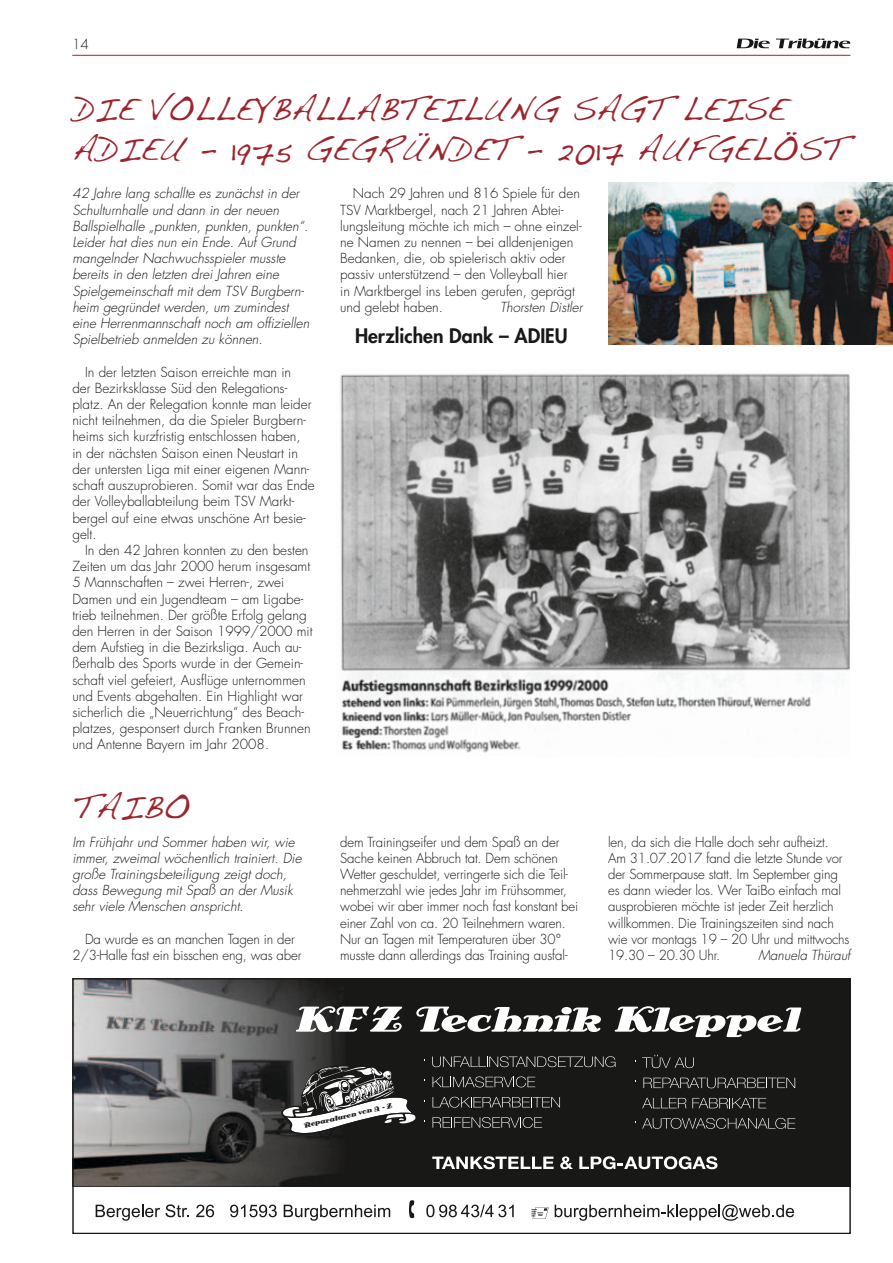
<style>
.page{position:relative;width:893px;height:1263px;background:#fff}
.page>*{position:absolute;margin:0;border:0;box-sizing:border-box;transform-origin:0 0}
.t1{font:33px/39.6px "Handwriting Dakota";color:#9c252d}
.t2{font:800 19.5px "Futura";color:#181817}
.t3{font:300 13.5px/16.2px "Futura";color:#181817}
.t4{font:italic 300 13.5px/16.2px "Futura";color:#181817}
.t5{font:6.9px "Antsy Pants";color:#181817}
.s1{font-family:"Helvetica";font-weight:700;font-style:italic;font-size:7.5px}
</style>
<div class="page">
<hr style="left:72px;top:55px;width:778px;height:1px;background:#9c252d">
<svg style="left:737px;top:39px;width:113px;height:9px"></svg>
<svg style="left:72px;top:978px;width:778px;height:255px"></svg>
<img style="left:340px;top:373px;width:510px;height:380px">
<img style="left:608px;top:182px;width:285px;height:162px">
<p class="t3" style="left:72px;top:36px;width:18px">14</p>
<h1 class="t1" style="left:72px;top:89px;width:143px">DIE VOLLEYB</h1>
<h1 class="t1" style="left:72px;top:89px;width:774px;text-indent:219px">ALL ABTEIL UNG SAGT LEISE<br>ADIEU - 1975 GEGRÜNDET – 2017 AUFGEL ÖST</h1>
<p class="t4" style="left:72px;top:186px;width:238px">42 Jahre lang schallte es zunächst in der Schulturnhalle und dann in der neuen Ballspielhalle „punkten, punkten, punkten“.<br>Leider hat dies nun ein Ende. Auf Grund mangelnder Nachwuchsspieler musste bereits in den letzten drei Jahren eine Spielgemeinschaft mit dem TSV Burgbern&shy;heim gegründet werden, um zumindest eine Herrenmannschaft noch am offiziellen Spielbetrieb anmelden zu können.</p>
<p class="t3" style="left:72px;top:364px;width:244px;text-indent:13px">In der letzten Saison erreichte man in<br>der Bezirksklasse Süd den Relegations&shy;platz. An der Relegation konnte man leider nicht teilnehmen, da die Spieler Burgbern&shy;heims sich kurzfristig entschlossen haben,<br>in der nächsten Saison einen Neustart in der untersten Liga mit einer eigenen Mann&shy;schaft auszuprobieren. Somit war das Ende der Volleyballabteilung beim TSV Markt&shy;bergel auf eine etwas unschöne Art besie&shy;gelt.</p>
<p class="t3" style="left:72px;top:542px;width:242px;text-indent:13px">In den 42 Jahren konnten zu den besten Zeiten um das Jahr 2000 herum insgesamt 5 Mannschaften – zwei Herren-, zwei Damen und ein Jugendteam – am Ligabe&shy;trieb teilnehmen. Der größte Erfolg gelang den Herren in der Saison 1999/2000 mit dem Aufstieg in die Bezirksliga. Auch au&shy;ßerhalb des Sports wurde in der Gemein&shy;schaft viel gefeiert, Ausflüge unternommen und Events abgehalten. Ein Highlight war sicherlich die „Neuerrichtung“ des Beach&shy;platzes, gesponsert durch Franken Brunnen und Antenne Bayern im Jahr 2008.</p>
<p class="t3" style="left:340px;top:186px;width:243px;text-indent:13px">Nach 29 Jahren und 816 Spiele für den TSV Marktbergel, nach 21 Jahren Abtei&shy;lungsleitung möchte ich mich – ohne einzel&shy;ne Namen zu nennen – bei alldenjenigen Bedanken, die, ob spielerisch aktiv oder passiv unterstützend – den Volleyball hier<br>in Marktbergel ins Leben gerufen, geprägt und gelebt haben.</p>
<p class="t4" style="left:500px;top:299px;width:84px">Thorsten Distler</p>
<h2 class="t2" style="left:355px;top:323px;width:202px">Herzlichen Dank – ADIEU</h2>
<h1 class="t1" style="left:72px;top:786px;width:119px">TAIBO</h1>
<p class="t4" style="left:72px;top:834px;width:231px">Im Frühjahr und Sommer haben wir, wie immer, zweimal wöchentlich trainiert. Die große Trainingsbeteiligung zeigt doch, dass Bewegung mit Spaß an der Musik sehr viele Menschen anspricht.</p>
<p class="t3" style="left:72px;top:931px;width:231px;text-align:center">Da wurde es an manchen Tagen in der<br>2/3-Halle fast ein bisschen eng, was aber</p>
<p class="t3" style="left:340px;top:834px;width:240px">dem Trainingseifer und dem Spaß an der Sache keinen Abbruch tat. Dem schönen Wetter geschuldet, verringerte sich die Teil&shy;nehmerzahl wie jedes Jahr im Frühsommer, wobei wir aber immer noch fast konstant bei einer Zahl von ca. 20 Teilnehmern waren.<br>Nur an Tagen mit Temperaturen über 30° musste dann allerdings das Training ausfal-</p>
<p class="t3" style="left:608px;top:834px;width:243px">len, da sich die Halle doch sehr aufheizt.<br>Am 31.07.2017 fand die letzte Stunde vor der Sommerpause statt. Im September ging es dann wieder los. Wer TaiBo einfach mal ausprobieren möchte ist jeder Zeit herzlich willkommen. Die Trainingszeiten sind nach wie vor montags 19 – 20 Uhr und mittwochs 19.30 – 20.30 Uhr.</p>
<p class="t4" style="left:758px;top:947px;width:94px">Manuela Thürauf</p>
<p class="t5" style="left:303px;top:1121px;width:92px;rotate:-13deg">Reparaturen von A <span class="s1">-</span> Z</p>
</div>
